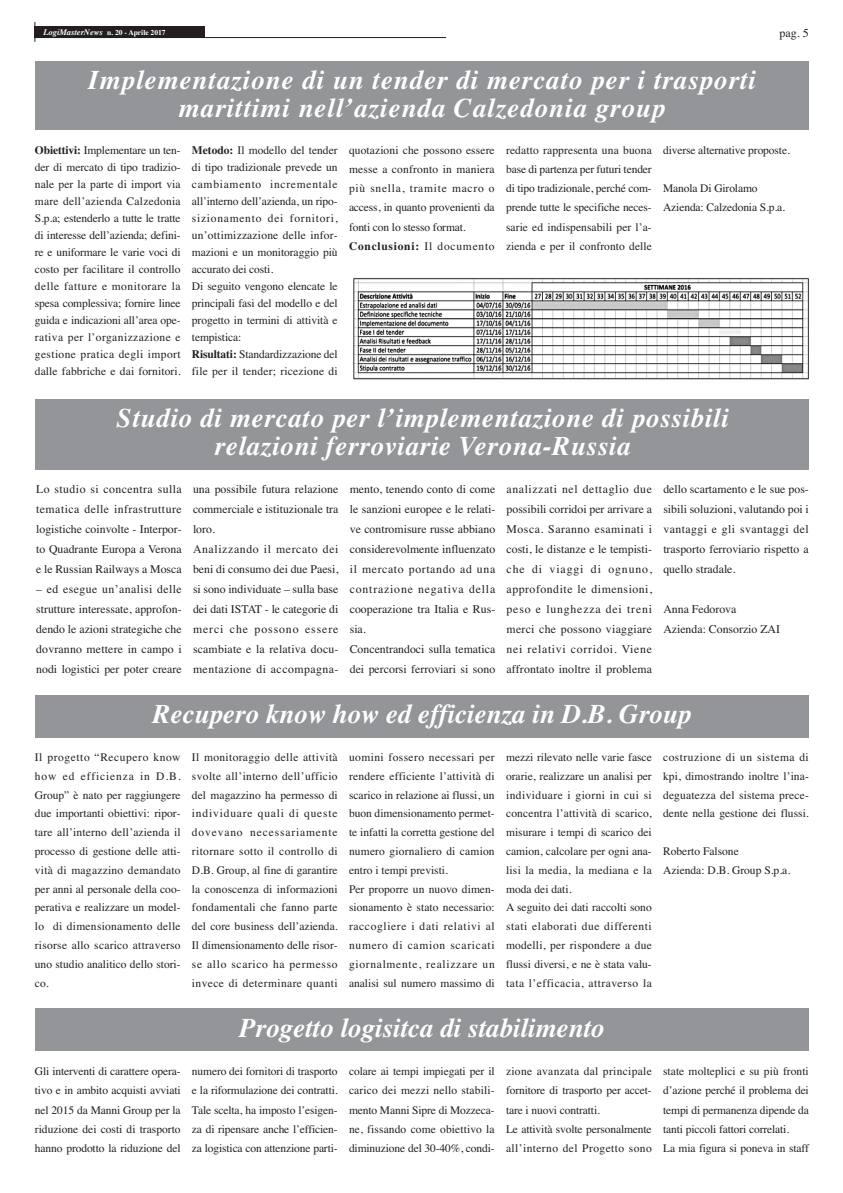
<style>
.page{position:relative;width:843px;height:1193px;background:#fff}
.page>*{position:absolute;margin:0;border:0;box-sizing:border-box;transform-origin:0 0}
.t1{font:italic 700 27px/28px "Times";letter-spacing:.025em;color:#fff;text-align:center}
.t2{font:italic 700 27px "Times";color:#fff}
.t3{font:12px "Times";color:#231f20}
.t4{font:11.8px/19.9px "Times";color:#231f20;text-align:justify}
.t5{font:11.5px/18.8px "Times";color:#231f20;text-align:justify}
.t6{font:700 7.5px "Times";color:#fff}
.s1{font-style:italic;font-size:8.5px}
.s2{font-weight:700}
</style>
<div class="page">
<div style="left:35px;top:26px;width:170px;height:12px;background:#231f20"></div>
<hr style="left:35px;top:37px;width:411px;height:1px;background:#231f20">
<div style="left:35px;top:399px;width:774px;height:71px;background:#939598"></div>
<div style="left:35px;top:695px;width:774px;height:42px;background:#939598"></div>
<div style="left:35px;top:1008px;width:774px;height:43px;background:#939598"></div>
<div style="left:35px;top:61px;width:774px;height:68px;background:#939598"></div>
<img style="left:353px;top:278px;width:456px;height:102px">
<p class="t6" style="left:43px;top:30px;width:124px"><span class="s1">LogiMasterNews</span> n. 20 - Aprile 2017</p>
<p class="t3" style="left:779px;top:29px;width:31px">pag. 5</p>
<h1 class="t1" style="left:88px;top:69px;width:669px">Implementazione di un tender di mercato per i trasporti marittimi nell’azienda Calzedonia group</h1>
<p class="t5" style="left:35px;top:142px;width:147px;line-height:17.1px"><span class="s2">Obiettivi:</span> Implementare un ten&shy;der di mercato di tipo tradizio&shy;nale per la parte di import via mare dell’azienda Calzedonia S.p.a; estenderlo a tutte le tratte di interesse dell’azienda; defini&shy;re e uniformare le varie voci di costo per facilitare il controllo delle fatture e monitorare la spesa complessiva; fornire linee guida e indicazioni all’area ope&shy;rativa per l’organizzazione e gestione pratica degli import dalle fabbriche e dai fornitori.</p>
<p class="t5" style="left:192px;top:142px;width:147px;line-height:17.1px;text-align:left"><span class="s2">Metodo:</span> Il modello del tender di tipo tradizionale prevede un cambiamento incrementale all’interno dell’azienda, un ripo&shy;sizionamento dei fornitori, un’ottimizzazione delle infor&shy;mazioni e un monitoraggio più accurato dei costi.<br>Di seguito vengono elencate le principali fasi del modello e del progetto in termini di attività e tempistica:<br><span class="s2">Risultati:</span> Standardizzazione del file per il tender; ricezione di</p>
<p class="t5" style="left:349px;top:141px;width:147px;line-height:19.2px;text-align:left">quotazioni che possono essere messe a confronto in maniera più snella, tramite macro o access, in quanto provenienti da fonti con lo stesso format.<br><span class="s2">Conclusioni:</span> Il documento</p>
<p class="t5" style="left:506px;top:141px;width:147px;line-height:19.2px">redatto rappresenta una buona base di partenza per futuri tender di tipo tradizionale, perché com&shy;prende tutte le specifiche neces&shy;sarie ed indispensabili per l’a&shy;zienda e per il confronto delle</p>
<p class="t5" style="left:663px;top:141px;width:128px">diverse alternative proposte.</p>
<p class="t5" style="left:663px;top:180px;width:124px;line-height:19.2px">Manola Di Girolamo<br>Azienda: Calzedonia S.p.a.</p>
<h1 class="t1" style="left:117px;top:406px;width:613px">Studio di mercato per l’implementazione di possibili relazioni ferroviarie Verona-Russia</h1>
<p class="t4" style="left:36px;top:480px;width:147px">Lo studio si concentra sulla tematica delle infrastrutture logistiche coinvolte - Interpor&shy;to Quadrante Europa a Verona e le Russian Railways a Mosca</p>
<p class="t4" style="left:36px;top:580px;width:147px">– ed esegue un’analisi delle strutture interessate, approfon&shy;dendo le azioni strategiche che dovranno mettere in campo i nodi logistici per poter creare</p>
<p class="t4" style="left:193px;top:480px;width:147px;text-align:left">una possibile futura relazione commerciale e istituzionale tra loro.<br>Analizzando il mercato dei beni di consumo dei due Paesi, si sono individuate – sulla base dei dati ISTAT - le categorie di merci che possono essere scambiate e la relativa docu&shy;mentazione di accompagna-</p>
<p class="t4" style="left:350px;top:480px;width:147px;text-align:left">mento, tenendo conto di come le sanzioni europee e le relati&shy;ve contromisure russe abbiano considerevolmente influenzato il mercato portando ad una contrazione negativa della cooperazione tra Italia e Rus&shy;sia.<br>Concentrandoci sulla tematica dei percorsi ferroviari si sono</p>
<p class="t4" style="left:507px;top:480px;width:147px">analizzati nel dettaglio due possibili corridoi per arrivare a Mosca. Saranno esaminati i costi, le distanze e le tempisti&shy;che di viaggi di ognuno, approfondite le dimensioni, peso e lunghezza dei treni merci che possono viaggiare nei relativi corridoi. Viene affrontato inoltre il problema</p>
<p class="t4" style="left:663px;top:480px;width:147px">dello scartamento e le sue pos&shy;sibili soluzioni, valutando poi i vantaggi e gli svantaggi del trasporto ferroviario rispetto a quello stradale.</p>
<p class="t4" style="left:663px;top:600px;width:118px">Anna Fedorova<br>Azienda: Consorzio ZAI</p>
<h1 class="t2" style="left:152px;top:704px;width:540px">Recupero know how ed efficienza in D.B. Group</h1>
<p class="t5" style="left:35px;top:749px;width:147px">Il progetto “Recupero know how ed efficienza in D.B.<br>Group” è nato per raggiungere due importanti obiettivi: ripor&shy;tare all’interno dell’azienda il processo di gestione delle atti&shy;vità di magazzino demandato per anni al personale della coo&shy;perativa e realizzare un model&shy;lo di dimensionamento delle risorse allo scarico attraverso uno studio analitico dello stori&shy;co.</p>
<p class="t5" style="left:192px;top:749px;width:147px">Il monitoraggio delle attività svolte all’interno dell’ufficio del magazzino ha permesso di individuare quali di queste dovevano necessariamente ritornare sotto il controllo di D.B. Group, al fine di garantire la conoscenza di informazioni fondamentali che fanno parte del core business dell’azienda.<br>Il dimensionamento delle risor&shy;se allo scarico ha permesso invece di determinare quanti</p>
<p class="t5" style="left:349px;top:749px;width:147px;text-align:left">uomini fossero necessari per rendere efficiente l’attività di scarico in relazione ai flussi, un buon dimensionamento permet&shy;te infatti la corretta gestione del numero giornaliero di camion entro i tempi previsti.<br>Per proporre un nuovo dimen&shy;sionamento è stato necessario: raccogliere i dati relativi al numero di camion scaricati giornalmente, realizzare un analisi sul numero massimo di</p>
<p class="t5" style="left:506px;top:749px;width:147px;text-align:left">mezzi rilevato nelle varie fasce orarie, realizzare un analisi per individuare i giorni in cui si concentra l’attività di scarico, misurare i tempi di scarico dei camion, calcolare per ogni ana&shy;lisi la media, la mediana e la moda dei dati.<br>A seguito dei dati raccolti sono stati elaborati due differenti modelli, per rispondere a due flussi diversi, e ne è stata valu&shy;tata l’efficacia, attraverso la</p>
<p class="t5" style="left:663px;top:749px;width:147px">costruzione di un sistema di kpi, dimostrando inoltre l’ina&shy;deguatezza del sistema prece&shy;dente nella gestione dei flussi.</p>
<p class="t5" style="left:663px;top:843px;width:129px">Roberto Falsone<br>Azienda: D.B. Group S.p.a.</p>
<h1 class="t2" style="left:239px;top:1017px;width:367px">Progetto logisitca di stabilimento</h1>
<p class="t5" style="left:35px;top:1062px;width:147px;line-height:19.4px">Gli interventi di carattere opera&shy;tivo e in ambito acquisti avviati nel 2015 da Manni Group per la riduzione dei costi di trasporto hanno prodotto la riduzione del</p>
<p class="t5" style="left:192px;top:1062px;width:147px;line-height:19.4px">numero dei fornitori di trasporto e la riformulazione dei contratti.<br>Tale scelta, ha imposto l’esigen&shy;za di ripensare anche l’efficien&shy;za logistica con attenzione parti-</p>
<p class="t5" style="left:349px;top:1062px;width:147px;line-height:19.4px">colare ai tempi impiegati per il carico dei mezzi nello stabili&shy;mento Manni Sipre di Mozzeca&shy;ne, fissando come obiettivo la diminuzione del 30-40%, condi-</p>
<p class="t5" style="left:506px;top:1062px;width:147px;line-height:19.4px;text-align:left">zione avanzata dal principale fornitore di trasporto per accet&shy;tare i nuovi contratti.<br>Le attività svolte personalmente all’interno del Progetto sono</p>
<p class="t5" style="left:663px;top:1062px;width:147px;line-height:19.4px;text-align:left">state molteplici e su più fronti d’azione perché il problema dei tempi di permanenza dipende da tanti piccoli fattori correlati.<br>La mia figura si poneva in staff</p>
</div>
